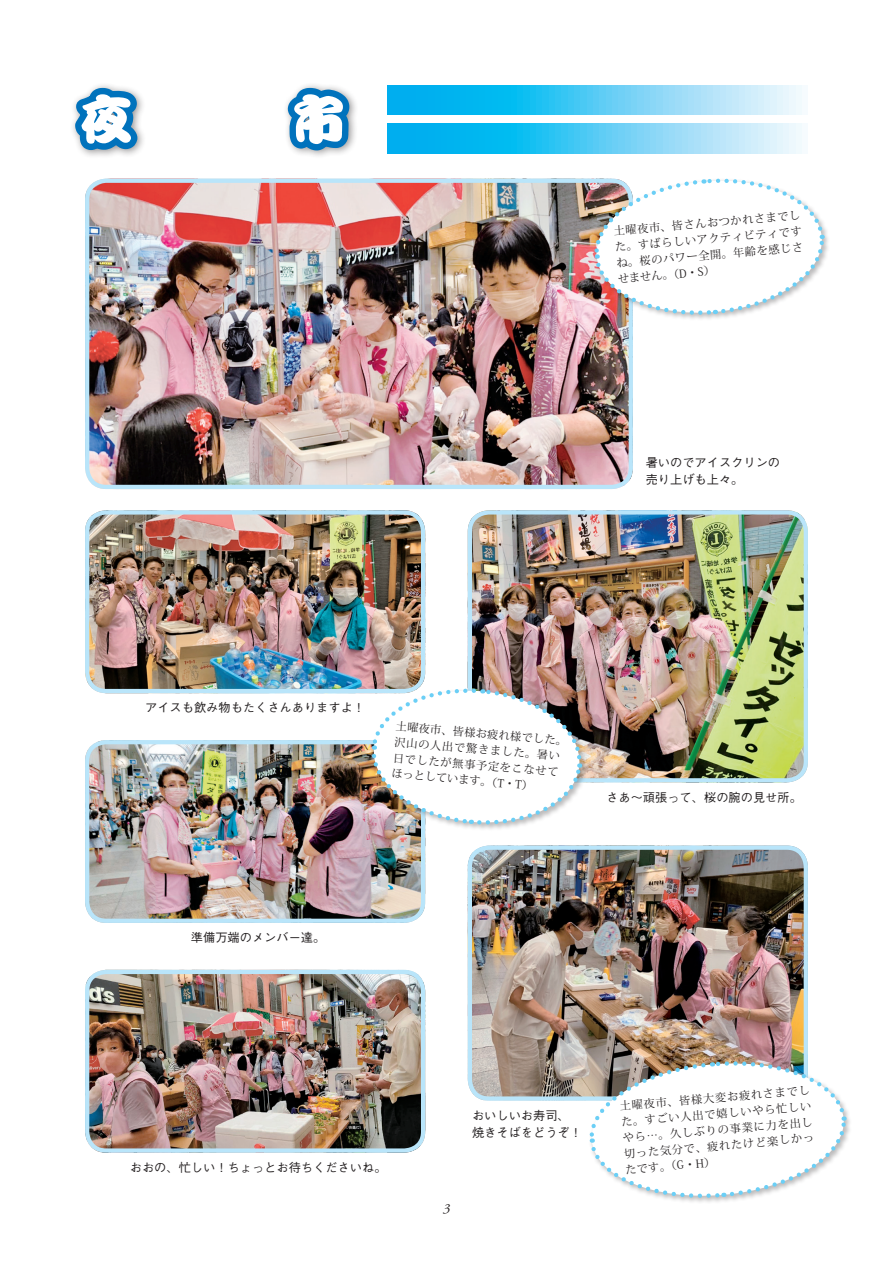
<style>
.page{position:relative;width:893px;height:1263px;background:#fff}
.page>*{position:absolute;margin:0;border:0;box-sizing:border-box;transform-origin:0 0}
.t1{font:900 53.1px "Kanteiryu Std";color:#fff}
.t2{font:italic 13.8px "Adobe Garamond Pro";color:#231f20}
.t3{font:500 12.15px/17px "Gothic BBB Pro";color:#231f20}
.t4{font:11.1px/15.9px "Koz Min Pro";color:#231f20;text-align:justify}
</style>
<div class="page">
<svg style="left:387px;top:123px;width:415px;height:30px;background:#5dcdf4"></svg>
<svg style="left:387px;top:85px;width:415px;height:30px;background:#5dcdf4"></svg>
<svg style="left:73px;top:85px;width:70px;height:71px"></svg>
<svg style="left:281px;top:85px;width:78px;height:885px"></svg>
<img style="left:468px;top:850px;width:335px;height:246px">
<div style="left:468px;top:845px;width:340px;height:256px;border:4px solid #b9e5fa;border-radius:19px"></div>
<img style="left:468px;top:515px;width:340px;height:267px">
<div style="left:468px;top:510px;width:340px;height:272px;border:4px solid #b9e5fa;border-radius:19px"></div>
<img style="left:85px;top:179px;width:547px;height:305px">
<div style="left:85px;top:179px;width:548px;height:310px;border:4px solid #b9e5fa;border-radius:19px"></div>
<img style="left:85px;top:970px;width:340px;height:178px">
<div style="left:85px;top:970px;width:340px;height:183px;border:4px solid #b9e5fa;border-radius:19px"></div>
<img style="left:90px;top:745px;width:335px;height:173px">
<div style="left:85px;top:740px;width:340px;height:183px;border:4px solid #b9e5fa;border-radius:19px"></div>
<img style="left:90px;top:515px;width:335px;height:178px">
<div style="left:85px;top:510px;width:340px;height:183px;border:4px solid #b9e5fa;border-radius:19px"></div>
<div style="left:593px;top:177px;width:238px;height:145px;background:#231f20;opacity:.3"></div>
<svg style="left:592px;top:177px;width:234px;height:140px"></svg>
<div style="left:371px;top:687px;width:217px;height:145px;background:#231f20;opacity:.3"></div>
<svg style="left:369px;top:686px;width:215px;height:141px"></svg>
<svg style="left:587px;top:1058px;width:261px;height:143px"></svg>
<h1 class="t1" style="left:80px;top:80px;width:55px">夜</h1>
<h1 class="t1" style="left:292px;top:80px;width:55px">市</h1>
<p class="t4" style="left:613px;top:223px;width:189px;rotate:-5deg">土曜夜市、皆さんおつかれさまでした。すばらしいアクティビティですね。桜のパワー全開。年齢を感じさせません。（D・S）</p>
<p class="t3" style="left:646px;top:452px;width:136px">暑いのでアイスクリンの売り上げも上々。</p>
<p class="t3" style="left:145px;top:698px;width:222px">アイスも飲み物もたくさんありますよ！</p>
<p class="t4" style="left:397px;top:717px;width:173px;text-align:left;rotate:5deg">土曜夜市、皆様お疲れ様でした。沢山の人出で驚きました。暑い日でしたが無事予定をこなせてほっとしています。（T・T）</p>
<p class="t3" style="left:606px;top:787px;width:197px">さあ〜頑張って、桜の腕の見せ所。</p>
<p class="t3" style="left:191px;top:928px;width:136px">準備万端のメンバー達。</p>
<p class="t3" style="left:130px;top:1158px;width:258px">おおの、忙しい！ちょっとお待ちくださいね。</p>
<p class="t3" style="left:472px;top:1105px;width:112px">おいしいお寿司、焼きそばをどうぞ！</p>
<p class="t2" style="left:443px;top:1200px;width:8px">3</p>
<p class="t4" style="left:619px;top:1098px;width:192px;rotate:-5deg">土曜夜市、皆様大変お疲れさまでした。すごい人出で嬉しいやら忙しいやら…。久しぶりの事業に力を出し切った気分で、疲れたけど楽しかったです。（G・H）</p>
</div>
